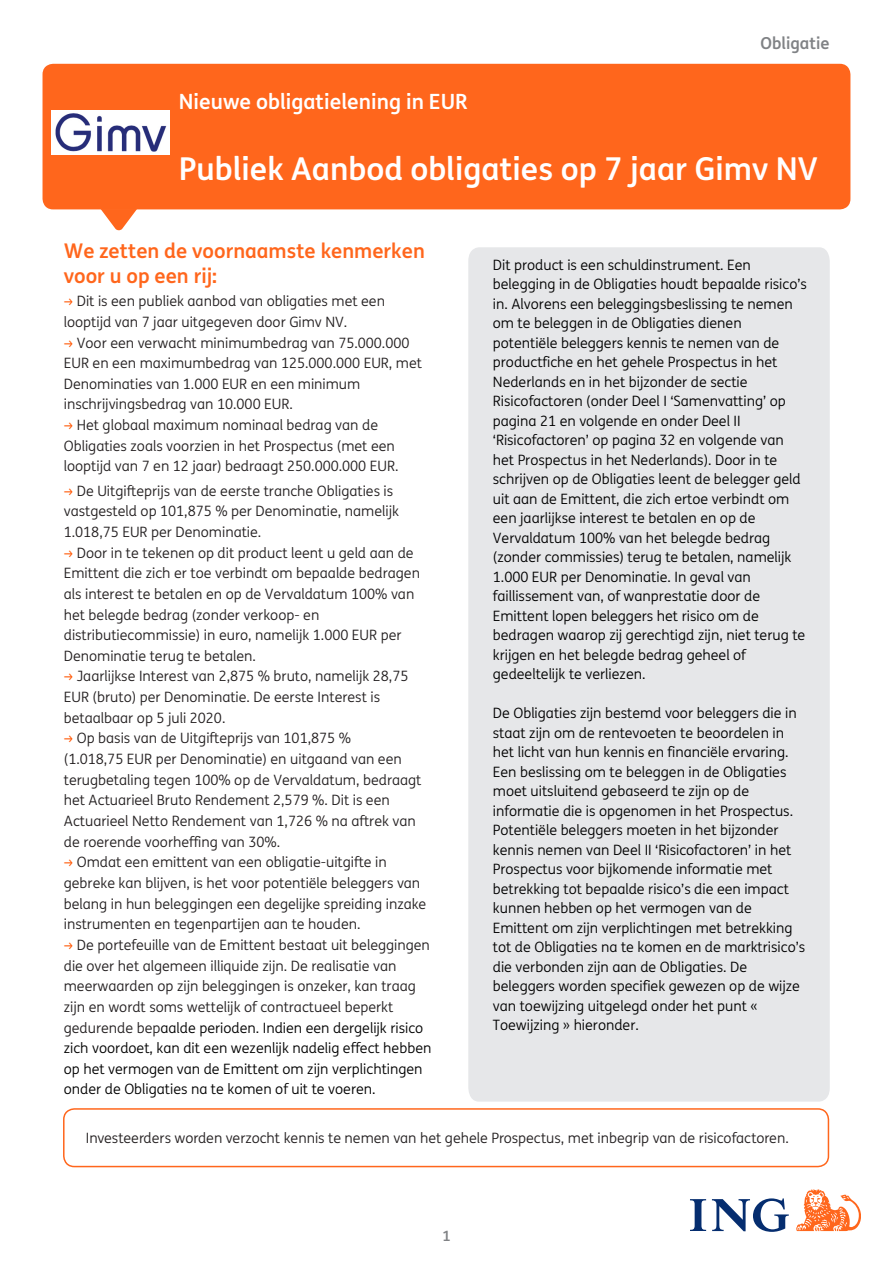
<style>
.page{position:relative;width:893px;height:1263px;background:#fff}
.page>*{position:absolute;margin:0;border:0;box-sizing:border-box;transform-origin:0 0}
.Body{font:700 31.5px "ING Me";color:#fff}
.Body-2{font:700 21px "ING Me";color:#fff}
.t1{font:700 20.25px/24.6px "ING Me";color:#ff661c}
.t2{font:700 16.5px "ING Me";color:#808285}
.Body-3{font:14.25px/20.7px "ING Me";color:#231f20}
.Body-4{font:14.25px/19.5px "ING Me";color:#000}
.t3{font:700 14.25px "ING Me";color:#808285}
.s1{font-style:inherit}
.s2{color:#f50}
.s3{color:#000}
</style>
<div class="page">
<div style="left:43px;top:64px;width:807px;height:145px;background:#ff661c;border-radius:11px"></div>
<svg style="left:101px;top:209px;width:36px;height:22px"></svg>
<div style="left:468px;top:247px;width:362px;height:854px;background:#e6e7e9"></div>
<div style="left:63px;top:1108px;width:766px;height:59px;border:2px solid #ff661c;border-radius:11px"></div>
<svg style="left:690px;top:1198px;width:99px;height:34px"></svg>
<svg style="left:796px;top:1189px;width:65px;height:42px"></svg>
<div style="left:690px;top:1231px;width:16px;height:32px;background:#fff"></div>
<img style="left:51px;top:111px;width:118px;height:44px">
<p class="Body-2" style="left:179px;top:84px;width:290px">Nieuwe obligatielening in EUR</p>
<p class="t2" style="left:760px;top:29px;width:71px">Obligatie</p>
<p class="Body" style="left:179px;top:144px;width:640px"><span class="s1">Publiek Aanbod</span> obligaties op 7 jaar Gimv NV</p>
<p class="t1" style="left:64px;top:238px;width:362px">We zetten de voornaamste kenmerken voor u op een rij:</p>
<p class="Body-3" style="left:64px;top:290px;width:323px"><span class="s2">→</span> Dit is een publiek aanbod van obligaties met een looptijd van 7 jaar uitgegeven door Gimv NV.</p>
<p class="Body-3" style="left:64px;top:331px;width:360px"><span class="s2">→</span> Voor een verwacht minimumbedrag van 75.000.000<br>EUR en een maximumbedrag van 125.000.000 EUR, met Denominaties van 1.000 EUR en een minimum inschrijvingsbedrag van 10.000 EUR.</p>
<p class="Body-3" style="left:64px;top:414px;width:336px"><span class="s2">→</span> Het globaal maximum nominaal bedrag van de<br>Obligaties zoals voorzien in het Prospectus (met een looptijd van 7 en 12 jaar) bedraagt 250.000.000 EUR.</p>
<p class="Body-3" style="left:64px;top:480px;width:337px"><span class="s2">→</span> De Uitgifteprijs van de eerste tranche Obligaties is vastgesteld op 101,875 % per Denominatie, namelijk<br>1.018,75 EUR per Denominatie.</p>
<p class="Body-3" style="left:64px;top:541px;width:358px"><span class="s2">→</span> Door in te tekenen op dit product leent u geld aan de Emittent die zich er toe verbindt om bepaalde bedragen als interest te betalen en op de Vervaldatum 100% van het belegde bedrag (zonder verkoop- en distributiecommissie) in euro, namelijk 1.000 EUR per Denominatie terug te betalen.</p>
<p class="Body-3" style="left:64px;top:665px;width:346px"><span class="s2">→</span> Jaarlijkse Interest van 2,875 % bruto, namelijk 28,75<br>EUR (bruto) per Denominatie. De eerste Interest is betaalbaar op 5 juli 2020.</p>
<p class="Body-3" style="left:64px;top:727px;width:359px"><span class="s2">→</span> Op basis van de Uitgifteprijs van 101,875 %<br>(1.018,75 EUR per Denominatie) en uitgaand van een terugbetaling tegen 100% op de Vervaldatum, bedraagt het Actuarieel Bruto Rendement 2,579 %. Dit is een Actuarieel Netto Rendement van 1,726 % na aftrek van de roerende voorheffing van 30%.</p>
<p class="Body-3" style="left:64px;top:851px;width:364px"><span class="s2">→</span> Omdat een emittent van een obligatie-uitgifte in gebreke kan blijven, is het voor potentiële beleggers van belang in hun beleggingen een degelijke spreiding inzake instrumenten en tegenpartijen aan te houden.</p>
<p class="Body-3" style="left:64px;top:934px;width:369px"><span class="s2">→</span> De portefeuille van de Emittent bestaat uit beleggingen die over het algemeen illiquide zijn. De realisatie van meerwaarden op zijn beleggingen is onzeker, kan traag zijn en wordt soms wettelijk of contractueel beperkt gedurende bep<span class="s3">aalde perioden. Indien een dergelijk risico zich voordoet, kan dit een wezenlijk nadelig effect hebben op het vermogen van de Emittent om zijn verplichtingen onder de Obligaties na te komen of uit te voeren.</span></p>
<p class="Body-4" style="left:493px;top:254px;width:316px">Dit product is een schuldinstrument. Een belegging in de Obligaties houdt bepaalde risico’s in. Alvorens een beleggingsbeslissing te nemen om te beleggen in de Obligaties dienen potentiële beleggers kennis te nemen van de productfiche en het gehele Prospectus in het Nederlands en in het bijzonder de sectie Risicofactoren (onder Deel I ‘Samenvatting’ op pagina 21 en volgende en onder Deel II ‘Risicofactoren’ op pagina 32 en volgende van het Prospectus in het Nederlands). Door in te schrijven op de Obligaties leent de belegger geld uit aan de Emittent, die zich ertoe verbindt om een jaarlijkse interest te betalen en op de Vervaldatum 100% van het belegde bedrag (zonder commissies) terug te betalen, namelijk 1.000 EUR per Denominatie. In geval van faillissement van, of wanprestatie door de Emittent lopen beleggers het risico om de bedragen waarop zij gerechtigd zijn, niet terug te krijgen en het belegde bedrag geheel of gedeeltelijk te verliezen.</p>
<p class="Body-4" style="left:493px;top:703px;width:314px">De Obligaties zijn bestemd voor beleggers die in staat zijn om de rentevoeten te beoordelen in het licht van hun kennis en financiële ervaring.<br>Een beslissing om te beleggen in de Obligaties moet uitsluitend gebaseerd te zijn op de informatie die is opgenomen in het Prospectus.<br>Potentiële beleggers moeten in het bijzonder kennis nemen van Deel II ‘Risicofactoren’ in het Prospectus voor bijkomende informatie met betrekking tot bepaalde risico’s die een impact kunnen hebben op het vermogen van de Emittent om zijn verplichtingen met betrekking tot de Obligaties na te komen en de marktrisico’s die verbonden zijn aan de Obligaties. De beleggers worden specifiek gewezen op de wijze van toewijzing uitgelegd onder het punt « Toewijzing » hieronder.</p>
<p class="Body-3" style="left:86px;top:1127px;width:704px">Investeerders worden verzocht kennis te nemen van het gehele Prospectus, met inbegrip van de risicofactoren.</p>
<p class="t3" style="left:442px;top:1224px;width:10px">1</p>
</div>
